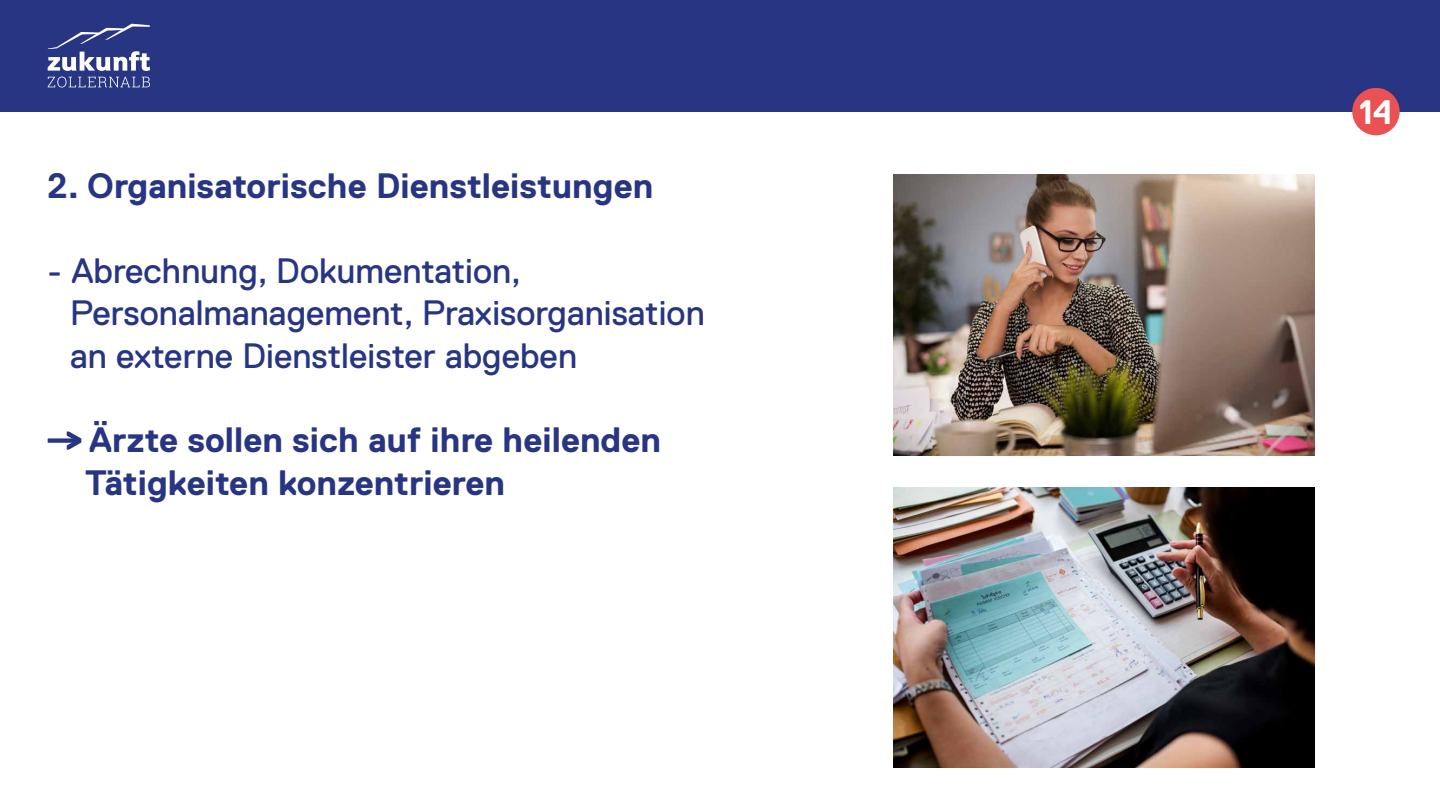
<style>
.page{position:relative;width:1440px;height:810px;background:#fff}
.page>*{position:absolute;margin:0;border:0;box-sizing:border-box;transform-origin:0 0}
.t1{font:35.25px/42.3px "Replica Pro";color:#283583}
.t2{font:700 35.25px/42.3px "Replica Pro";color:#283583}
.t3{font:700 33.9px "Replica Pro";color:#fff}
</style>
<div class="page">
<div style="left:0;top:0;width:1440px;height:111px;background:#283583"></div>
<svg style="left:48px;top:24px;width:102px;height:47px"></svg>
<svg style="left:48px;top:77px;width:102px;height:11px"></svg>
<div style="left:1352px;top:88px;width:48px;height:47px;background:#ea5153;border-radius:50%"></div>
<svg style="left:48px;top:431px;width:33px;height:19px"></svg>
<img style="left:893px;top:487px;width:421px;height:281px">
<img style="left:893px;top:175px;width:421px;height:280px">
<p class="t2" style="left:48px;top:165px;width:607px">2. Organisatorische Dienstleistungen</p>
<p class="t1" style="left:70px;top:250px;width:636px;text-indent:-22px">- Abrechnung, Dokumentation,<br>Personalmanagement, Praxisorganisation an externe Dienstleister abgeben</p>
<p class="t2" style="left:85px;top:419px;width:577px">Ärzte sollen sich auf ihre heilenden<br>Tätigkeiten konzentrieren</p>
<p class="t3" style="left:1359px;top:94px;width:35px">14</p>
</div>
